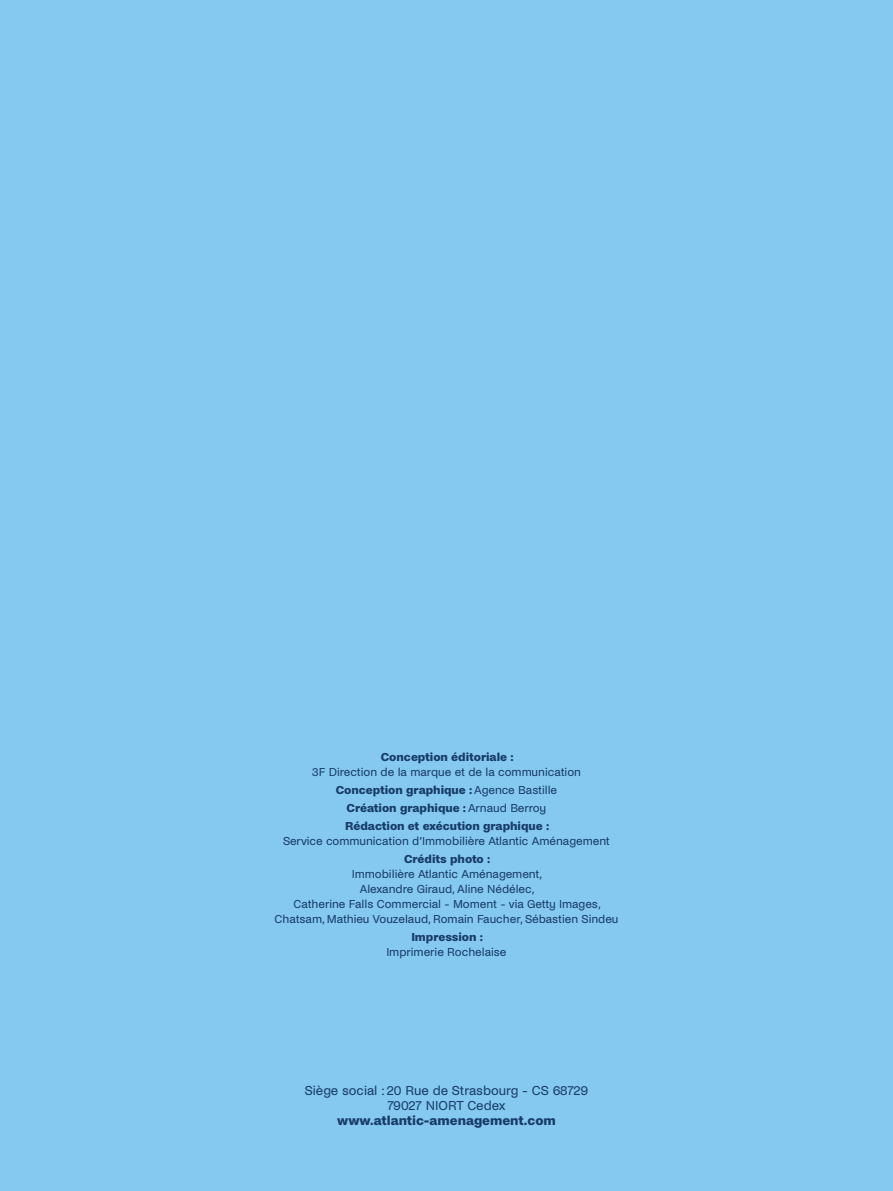
<style>
.page{position:relative;width:893px;height:1191px;background:#85c9f0}
.page>*{position:absolute;margin:0;border:0;box-sizing:border-box;transform-origin:0 0}
.TITRE_D_ARTICLE_BLANC{font:13.5px "Noi Grotesk";color:#183b68}
.TITRE_D_ARTICLE_BLANC-2{font:700 13.5px "Noi Grotesk";color:#183b68}
.t1{font:12px/18px "Noi Grotesk";color:#183b68;text-align:center}
.t2{font:700 12px "Noi Grotesk";color:#183b68}
.s1{font-weight:400}
.s2{font-weight:700}
</style>
<div class="page">
<p class="t2" style="left:381px;top:750px;width:134px">Conception éditoriale :</p>
<p class="t1" style="left:312px;top:763px;width:271px">3F Direction de la marque et de la communication</p>
<p class="t2" style="left:336px;top:783px;width:223px">Conception graphique : <span class="s1">Agence Bastille</span></p>
<p class="t2" style="left:347px;top:801px;width:201px">Création graphique : <span class="s1">Arnaud Berroy</span></p>
<p class="t2" style="left:345px;top:819px;width:206px">Rédaction et exécution graphique :</p>
<p class="t1" style="left:283px;top:832px;width:328px">Service communication d’Immobilière Atlantic Aménagement<br><span class="s2">Crédits photo :</span></p>
<p class="t1" style="left:352px;top:865px;width:192px">Immobilière Atlantic Aménagement,</p>
<p class="t1" style="left:360px;top:880px;width:176px">Alexandre Giraud, Aline Nédélec,</p>
<p class="t1" style="left:293px;top:895px;width:309px">Catherine Falls Commercial - Moment - via Getty Images,</p>
<p class="t1" style="left:274px;top:910px;width:345px">Chatsam, Mathieu Vouzelaud, Romain Faucher, Sébastien Sindeu</p>
<p class="t2" style="left:411px;top:930px;width:73px">Impression :</p>
<p class="t1" style="left:386px;top:943px;width:122px">Imprimerie Rochelaise</p>
<p class="TITRE_D_ARTICLE_BLANC" style="left:305px;top:1083px;width:285px">Siège social : 20 Rue de Strasbourg - CS 68729</p>
<p class="TITRE_D_ARTICLE_BLANC" style="left:387px;top:1098px;width:120px">79027 NIORT Cedex</p>
<p class="TITRE_D_ARTICLE_BLANC-2" style="left:337px;top:1112px;width:220px">www.atlantic-amenagement.com</p>
</div>
